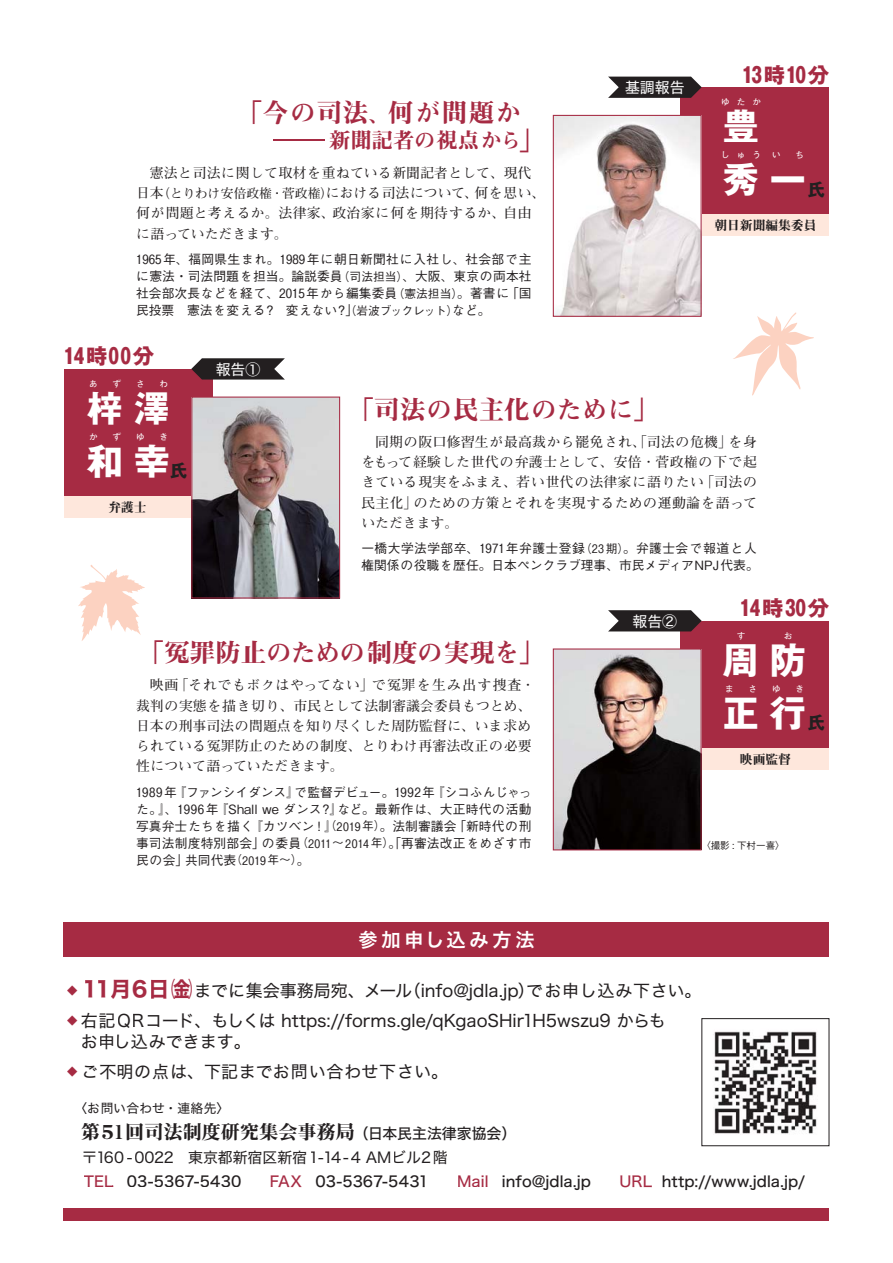
<style>
.page{position:relative;width:893px;height:1263px;background:#fff}
.page>*{position:absolute;margin:0;border:0;box-sizing:border-box;transform-origin:0 0}
.t1{font:36.15px "Gothic MB101 Pro Bold 90 msp RKSJ H";letter-spacing:.3em;color:#fff}
.t2{font:25.5px "Midashi Min Pro MA31 90 msp RKSJ H";color:#a62b43}
.t3{font:25.5px "Midashi Min Pro MA31 90 msp RKSJ H";letter-spacing:.05em;color:#a62b43}
.t4{font:21.3px "Gothic MB101 Pro Bold 90 msp RKSJ H";color:#a62b43}
.t5{font:21.3px "Midashi Min Pro MA31 90 msp RKSJ H";color:#a62b43}
.t6{font:19.2px "Midashi Min Pro MA31 90 msp RKSJ H";color:#231f20}
.t7{font:19.2px "Hira Kaku Std W6 90 msp RKSJ H";letter-spacing:.2em;color:#fff}
.t8{font:16.95px/21.3px "Hira Kaku Std W4 90 msp RKSJ H";color:#231f20}
.t9{font:16.95px "Hira Kaku Std W4 90 msp RKSJ H";letter-spacing:.05em;color:#231f20}
.t10{font:16.95px "Gothic MB101 Pro Bold 90 msp RKSJ H";color:#231f20}
.t11{font:14.85px "Hira Kaku Std W5 90 msp RKSJ H";color:#231f20}
.t12{font:14.85px "Hira Kaku Std W4 90 msp RKSJ H";color:#231f20}
.t13{font:14.85px "Hira Kaku Std W4 90 msp RKSJ H";color:#fff}
.t14{font:13.8px/20.2px "Futo Min A101 Pro Bold 90 msp RKSJ H";letter-spacing:.025em;color:#231f20}
.t15{font:12.75px/17px "Gothic BBB Pro Medium 90 msp RKSJ H";letter-spacing:.015em;color:#231f20;text-align:justify}
.t16{font:12.75px/17px "Gothic BBB Pro Medium 90 msp RKSJ H";letter-spacing:.035em;color:#231f20}
.t17{font:12.75px "Midashi Min Pro MA31 90 msp RKSJ H";color:#231f20}
.t18{font:12.75px "Hira Kaku Std W4 90 msp RKSJ H";letter-spacing:.03em;color:#231f20}
.t19{font:9.6px "Gothic BBB Pro Medium 90 msp RKSJ H";color:#231f20}
.t20{font:8.55px "Gothic MB101 Pro Bold 90 msp RKSJ H";letter-spacing:.84em;color:#fff}
.s1{font-family:"Futo Min A101 Pro Bold 90 msp RKSJ H";font-size:25.5px}
.s2{font-size:25.5px}
.s3{font-size:12.75px}
.s4{font-size:11.7px}
.s5{font-family:"Futo Go B101 Pro Bold 90 msp RKSJ H";color:#a62b43}
.s6{font-family:"Hira Kaku Std W7 90 msp RKSJ H";font-size:21.3px;color:#a62b43}
.s7{font-family:"Hira Kaku Std W5 90 msp RKSJ H";font-size:14.85px}
.s8{color:#a62b43}
</style>
<div class="page">
<svg style="left:733px;top:313px;width:81px;height:83px"></svg>
<svg style="left:78px;top:565px;width:67px;height:76px"></svg>
<div style="left:680px;top:87px;width:149px;height:128px;background:#a62b43"></div>
<div style="left:680px;top:215px;width:149px;height:21px;background:#fee7dc"></div>
<img style="left:555px;top:117px;width:145px;height:198px">
<div style="left:553px;top:115px;width:149px;height:202px;border:1px solid #a62b43"></div>
<svg style="left:608px;top:77px;width:94px;height:21px;background:#3b3335"></svg>
<div style="left:680px;top:621px;width:149px;height:127px;background:#a62b43"></div>
<div style="left:680px;top:748px;width:149px;height:22px;background:#fee7dc"></div>
<img style="left:555px;top:650px;width:145px;height:198px">
<div style="left:553px;top:648px;width:149px;height:202px;border:1px solid #a62b43"></div>
<svg style="left:608px;top:610px;width:94px;height:21px;background:#3c3537"></svg>
<div style="left:64px;top:369px;width:149px;height:127px;background:#a62b43"></div>
<div style="left:64px;top:496px;width:149px;height:22px;background:#fee7dc"></div>
<img style="left:193px;top:399px;width:145px;height:198px">
<div style="left:191px;top:397px;width:149px;height:202px;border:1px solid #a62b43"></div>
<svg style="left:191px;top:358px;width:94px;height:22px;background:#40383a"></svg>
<div style="left:64px;top:1208px;width:765px;height:12px;background:#a62b43"></div>
<div style="left:64px;top:923px;width:765px;height:34px;background:#a62b43"></div>
<img style="left:713px;top:1031px;width:104px;height:103px">
<div style="left:702px;top:1018px;width:127px;height:128px;border:1px solid #231f20"></div>
<h2 class="t3" style="left:136px;top:103px;width:387px">　　　 　「今の司法、何が問題か</h2>
<h3 class="t5" style="left:273px;top:132px;width:273px"><span class="s1">─</span>新聞記者の視点から<span class="s2">」</span></h3>
<p class="t14" style="left:136px;top:165px;width:411px">　憲法と司法に関して取材を重ねている新聞記者として、現代日本<span class="s3">（とりわけ安倍政権・菅政権）</span>における司法について、何を思い、何が問題と考えるか。法律家、政治家に何を期待するか、自由に語っていただきます。</p>
<p class="t15" style="left:136px;top:253px;width:397px">1965年、福岡県生まれ。1989年に朝日新聞社に入社し、社会部で主に憲法・司法問題を担当。論説委員<span class="s4">（司法担当）</span>、大阪、東京の両本社社会部次長などを経て、2015年から編集委員<span class="s4">（憲法担当）</span>。著書に「国民投票　憲法を変える?　変えない?」<span class="s4">（岩波ブックレット）</span>など。</p>
<h3 class="t4" style="left:64px;top:348px;width:92px">14時00分</h3>
<p class="t20" style="left:89px;top:381px;width:10px">あ</p>
<p class="t20" style="left:113px;top:381px;width:10px">ず</p>
<p class="t20" style="left:136px;top:381px;width:10px">さ</p>
<p class="t20" style="left:160px;top:381px;width:10px">わ</p>
<p class="t13" style="left:216px;top:363px;width:46px">報告①</p>
<p class="t13" style="left:625px;top:82px;width:61px">基調報告</p>
<h1 class="t1" style="left:87px;top:395px;width:85px">梓澤</h1>
<h2 class="t2" style="left:349px;top:400px;width:311px">「司法の民主化のために」</h2>
<h3 class="t4" style="left:742px;top:67px;width:89px">13時10分</h3>
<p class="t20" style="left:721px;top:99px;width:41px">ゆたか</p>
<h1 class="t1" style="left:723px;top:113px;width:38px">豊</h1>
<p class="t20" style="left:721px;top:152px;width:41px">しゅう</p>
<p class="t20" style="left:772px;top:152px;width:10px">い</p>
<p class="t20" style="left:795px;top:152px;width:10px">ち</p>
<h1 class="t1" style="left:723px;top:166px;width:85px">秀一</h1>
<p class="t10" style="left:808px;top:183px;width:19px">氏</p>
<p class="t17" style="left:714px;top:221px;width:104px">朝日新聞編集委員</p>
<p class="t20" style="left:89px;top:434px;width:10px">か</p>
<p class="t20" style="left:113px;top:434px;width:10px">ず</p>
<p class="t20" style="left:136px;top:434px;width:10px">ゆ</p>
<p class="t20" style="left:160px;top:434px;width:10px">き</p>
<h1 class="t1" style="left:87px;top:448px;width:85px">和幸</h1>
<p class="t10" style="left:170px;top:465px;width:19px">氏</p>
<p class="t17" style="left:108px;top:502px;width:40px">弁護士</p>
<p class="t14" style="left:361px;top:434px;width:397px;text-align:justify">　同期の阪口修習生が最高裁から罷免され、「司法の危機」を身をもって経験した世代の弁護士として、安倍・菅政権の下で起きている現実をふまえ、若い世代の法律家に語りたい「司法の民主化」のための方策とそれを実現するための運動論を語っていただきます。</p>
<p class="t16" style="left:361px;top:542px;width:399px">一橋大学法学部卒、1971年弁護士登録<span class="s4">（23期）</span>。弁護士会で報道と人権関係の役職を歴任。日本ペンクラブ理事、市民メディアNPJ代表。</p>
<p class="t13" style="left:632px;top:615px;width:46px">報告②</p>
<h3 class="t4" style="left:740px;top:600px;width:91px">14時30分</h3>
<h2 class="t2" style="left:139px;top:643px;width:407px">「冤罪防止のための制度の実現を」</h2>
<p class="t14" style="left:136px;top:677px;width:400px">　映画「それでもボクはやってない」で冤罪を生み出す捜査・裁判の実態を描き切り、市民として法制審議会委員もつとめ、日本の刑事司法の問題点を知り尽くした周防監督に、いま求められている冤罪防止のための制度、とりわけ再審法改正の必要性について語っていただきます。</p>
<p class="t15" style="left:136px;top:785px;width:397px">1989年『ファンシイダンス』で監督デビュー。1992年『シコふんじゃった。』、1996年『Shall we ダンス?』など。最新作は、大正時代の活動写真弁士たちを描く『カツベン！』<span class="s4">（2019年）</span>。法制審議会「新時代の刑事司法制度特別部会」の委員<span class="s4">（2011～2014年）</span>。「再審法改正をめざす市民の会」共同代表<span class="s4">（2019年～）</span>。</p>
<p class="t20" style="left:737px;top:633px;width:10px">す</p>
<p class="t20" style="left:784px;top:633px;width:10px">お</p>
<h1 class="t1" style="left:723px;top:647px;width:85px">周防</h1>
<p class="t20" style="left:725px;top:686px;width:10px">ま</p>
<p class="t20" style="left:748px;top:686px;width:10px">さ</p>
<p class="t20" style="left:772px;top:686px;width:10px">ゆ</p>
<p class="t20" style="left:795px;top:686px;width:10px">き</p>
<h1 class="t1" style="left:723px;top:700px;width:85px">正行</h1>
<p class="t10" style="left:808px;top:717px;width:19px">氏</p>
<p class="t17" style="left:740px;top:754px;width:53px">映画監督</p>
<p class="t19" style="left:701px;top:842px;width:85px">〈撮影 : 下村一喜〉</p>
<h3 class="t7" style="left:358px;top:933px;width:178px">参加申し込み方法</h3>
<p class="t8" style="left:64px;top:982px;width:639px"><span class="s5">◆</span><span class="s6">11月6日㈮</span>までに集会事務局宛、メール（info@jdla.jp）でお申し込み下さい。</p>
<p class="t8" style="left:81px;top:1012px;width:586px;text-indent:-17px"><span class="s5">◆</span>右記QRコード、もしくは https://forms.gle/qKgaoSHir1H5wszu9 からもお申し込みできます。</p>
<p class="t9" style="left:64px;top:1065px;width:386px"><span class="s5">◆</span>ご不明の点は、下記までお問い合わせ下さい。</p>
<p class="t18" style="left:74px;top:1103px;width:157px">〈お問い合わせ・連絡先〉</p>
<h3 class="t6" style="left:81px;top:1125px;width:437px">第５１回司法制度研究集会事務局 <span class="s7">（日本民主法律家協会）</span></h3>
<p class="t12" style="left:82px;top:1152px;width:367px">〒160 -0022　東京都新宿区新宿1-14-4 AMビル2階</p>
<p class="t11" style="left:84px;top:1176px;width:723px"><span class="s8">TEL</span>　03-5367-5430　　<span class="s8">FAX</span> 03-5367-5431　 <span class="s8">Mail</span>　info@jdla.jp　　<span class="s8">URL</span> http://www.jdla.jp/</p>
</div>
